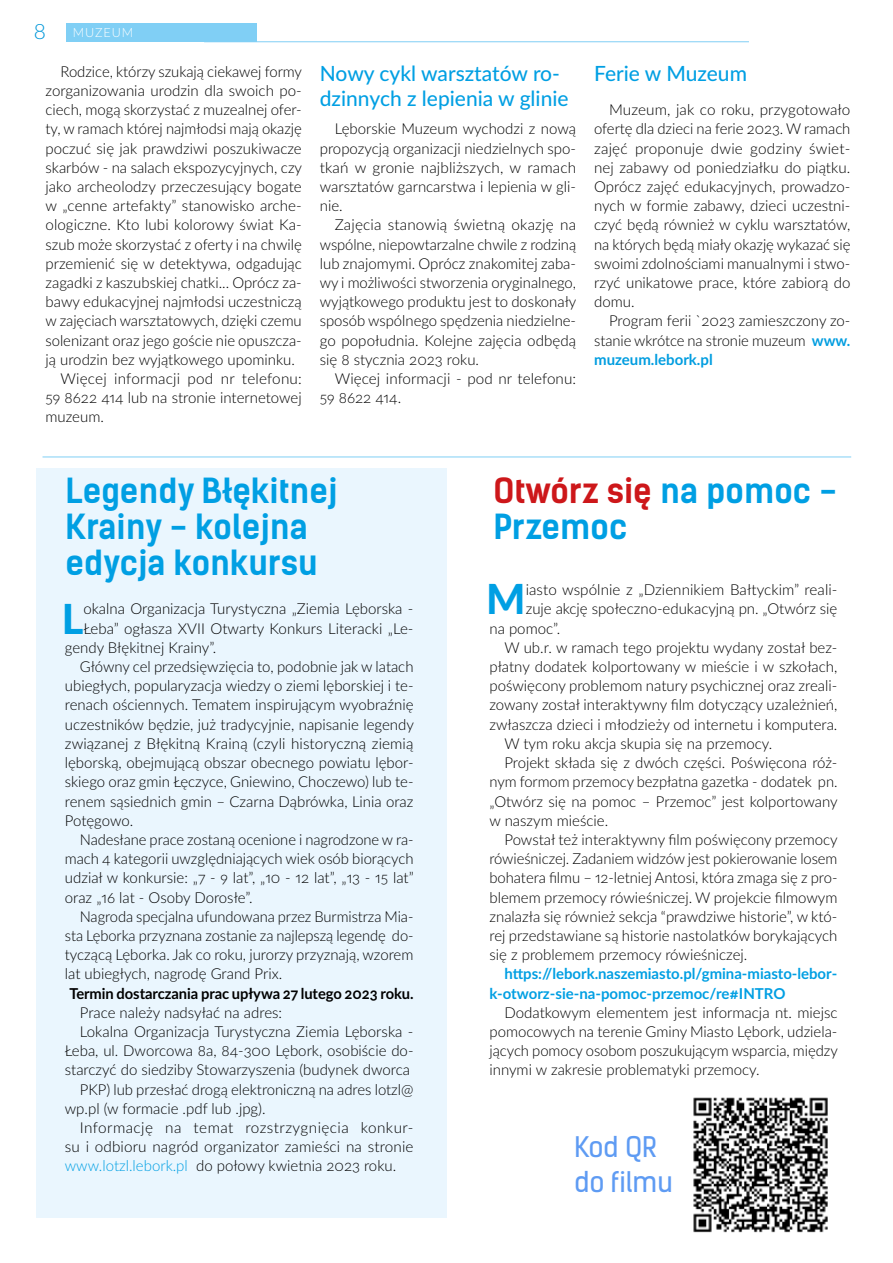
<style>
.page{position:relative;width:893px;height:1263px;background:#fff}
.page>*{position:absolute;margin:0;border:0;box-sizing:border-box;transform-origin:0 0}
.t1{font:800 41.4px "Lato";color:#009fe3}
.t2{font:700 33px/36px "Kelson Sans";color:#009fe3}
.t3{font:27px/34.5px "Kelson Sans";color:#5e9bf3}
.t4{font:500 21px/25.5px "Lato";color:#009fe3}
.t5{font:300 21px "Lato";color:#0097d9}
.t6{font:300 15px/19.2px "Lato";color:#000;text-align:justify}
.t7{font:700 15px/19.2px "Lato";color:#009fe3}
.t8{font:700 15px "Lato";letter-spacing:-.005em;color:#000}
.t9{font:300 15px "Lato";letter-spacing:.03em;color:#000}
.t10{font:300 12.6px "Lato";letter-spacing:.07em;color:#fff}
.s1{font-weight:700;color:#009de0}
.s2{color:#cd171a}
.s3{color:#009fe3}
</style>
<div class="page">
<div style="left:67px;top:23px;width:190px;height:19px;background:#80cff5"></div>
<hr style="left:204px;top:41px;width:545px;height:1px;background:#80cff5">
<hr style="left:43px;top:457px;width:808px;height:1px;background:#80cff5">
<div style="left:36px;top:468px;width:410px;height:749px;background:#eaf6fe"></div>
<img style="left:693px;top:1097px;width:135px;height:136px">
<h3 class="t5" style="left:34px;top:17px;width:14px">8</h3>
<p class="t10" style="left:73px;top:24px;width:62px">MUZEUM</p>
<p class="t6" style="left:60px;top:61px;width:243px">Rodzice, którzy szukają ciekawej formy</p>
<p class="t6" style="left:45px;top:80px;width:258px">zorganizowania urodzin dla swoich po-</p>
<p class="t6" style="left:45px;top:100px;width:258px">ciech, mogą skorzystać z muzealnej ofer-</p>
<p class="t6" style="left:45px;top:119px;width:258px">ty, w ramach której najmłodsi mają okazję</p>
<p class="t6" style="left:45px;top:138px;width:258px">poczuć się jak prawdziwi poszukiwacze</p>
<p class="t6" style="left:45px;top:157px;width:258px">skarbów - na salach ekspozycyjnych, czy</p>
<p class="t6" style="left:45px;top:176px;width:258px">jako archeolodzy przeczesujący bogate</p>
<p class="t6" style="left:45px;top:196px;width:258px">w „cenne artefakty” stanowisko arche-</p>
<p class="t6" style="left:45px;top:215px;width:258px">ologiczne. Kto lubi kolorowy świat Ka-</p>
<p class="t6" style="left:45px;top:234px;width:258px">szub może skorzystać z oferty i na chwilę</p>
<p class="t6" style="left:45px;top:253px;width:258px">przemienić się w detektywa, odgadując</p>
<p class="t6" style="left:45px;top:272px;width:258px">zagadki z kaszubskiej chatki... Oprócz za-</p>
<p class="t6" style="left:45px;top:292px;width:258px">bawy edukacyjnej najmłodsi uczestniczą</p>
<p class="t6" style="left:45px;top:311px;width:258px">w zajęciach warsztatowych, dzięki czemu</p>
<p class="t6" style="left:45px;top:330px;width:258px">solenizant oraz jego goście nie opuszcza-</p>
<p class="t6" style="left:45px;top:349px;width:251px">ją urodzin bez wyjątkowego upominku.</p>
<p class="t6" style="left:60px;top:368px;width:243px">Więcej informacji pod nr telefonu:</p>
<p class="t6" style="left:45px;top:388px;width:258px">59 8622 414 lub na stronie internetowej</p>
<p class="t6" style="left:45px;top:407px;width:60px">muzeum.</p>
<h3 class="t4" style="left:320px;top:59px;width:250px">Nowy cykl warsztatów ro&shy;dzinnych z lepienia w glinie</h3>
<p class="t6" style="left:320px;top:119px;width:258px;text-indent:15px">Lęborskie Muzeum wychodzi z nową propozycją organizacji niedzielnych spo&shy;tkań w gronie najbliższych, w ramach warsztatów garncarstwa i lepienia w gli&shy;nie.</p>
<p class="t6" style="left:320px;top:215px;width:258px;text-indent:15px">Zajęcia stanowią świetną okazję na wspólne, niepowtarzalne chwile z rodziną lub znajomymi. Oprócz znakomitej zaba&shy;wy i możliwości stworzenia oryginalnego, wyjątkowego produktu jest to doskonały sposób wspólnego spędzenia niedzielne&shy;go popołudnia. Kolejne zajęcia odbędą się 8 stycznia 2023 roku.</p>
<p class="t6" style="left:320px;top:368px;width:258px;text-indent:15px">Więcej informacji - pod nr telefonu:<br>59 8622 414.</p>
<h3 class="t4" style="left:594px;top:59px;width:154px">Ferie w Muzeum</h3>
<p class="t6" style="left:594px;top:100px;width:258px;text-indent:15px">Muzeum, jak co roku, przygotowało ofertę dla dzieci na ferie 2023. W ramach zajęć proponuje dwie godziny świet&shy;nej zabawy od poniedziałku do piątku.<br>Oprócz zajęć edukacyjnych, prowadzo&shy;nych w formie zabawy, dzieci uczestni&shy;czyć będą również w cyklu warsztatów, na których będą miały okazję wykazać się swoimi zdolnościami manualnymi i stwo&shy;rzyć unikatowe prace, które zabiorą do domu.</p>
<p class="t6" style="left:594px;top:311px;width:258px;text-indent:15px">Program ferii `2023 zamieszczony zo&shy;stanie wkrótce na stronie muzeum <span class="s1">www. muzeum.lebork.pl</span></p>
<h2 class="t2" style="left:66px;top:473px;width:274px">Legendy Błękitnej<br>Krainy - kolejna edycja konkursu</h2>
<h2 class="t2" style="left:493px;top:473px;width:345px"><span class="s2">Otwórz się</span> na pomoc -<br>Przemoc</h2>
<h1 class="t1" style="left:62px;top:588px;width:23px">L</h1>
<p class="t6" style="left:83px;top:599px;width:332px">okalna Organizacja Turystyczna „Ziemia Lęborska -</p>
<h1 class="t1" style="left:486px;top:569px;width:41px">M</h1>
<p class="t6" style="left:526px;top:580px;width:313px">iasto wspólnie z „Dziennikiem Bałtyckim” reali-</p>
<p class="t6" style="left:526px;top:599px;width:313px">zuje akcję społeczno-edukacyjną pn. „Otwórz się</p>
<p class="t6" style="left:489px;top:618px;width:72px">na pomoc”.</p>
<p class="t6" style="left:504px;top:637px;width:334px">W ub.r. w ramach tego projektu wydany został bez-</p>
<p class="t6" style="left:489px;top:656px;width:349px">płatny dodatek kolportowany w mieście i w szkołach,</p>
<p class="t6" style="left:489px;top:676px;width:349px">poświęcony problemom natury psychicznej oraz zreali-</p>
<p class="t6" style="left:489px;top:695px;width:349px">zowany został interaktywny film dotyczący uzależnień,</p>
<p class="t6" style="left:489px;top:714px;width:349px">zwłaszcza dzieci i młodzieży od internetu i komputera.</p>
<p class="t6" style="left:504px;top:733px;width:269px">W tym roku akcja skupia się na przemocy.</p>
<p class="t6" style="left:504px;top:752px;width:334px">Projekt składa się z dwóch części. Poświęcona róż-</p>
<p class="t6" style="left:489px;top:772px;width:350px">nym formom przemocy bezpłatna gazetka - dodatek pn.</p>
<p class="t6" style="left:489px;top:791px;width:350px">„Otwórz się na pomoc – Przemoc” jest kolportowany</p>
<p class="t6" style="left:489px;top:810px;width:120px">w naszym mieście.</p>
<p class="t6" style="left:504px;top:829px;width:335px">Powstał też interaktywny film poświęcony przemocy</p>
<p class="t6" style="left:489px;top:848px;width:350px">rówieśniczej. Zadaniem widzów jest pokierowanie losem</p>
<p class="t6" style="left:489px;top:868px;width:350px">bohatera filmu – 12-letniej Antosi, która zmaga się z pro-</p>
<p class="t6" style="left:489px;top:887px;width:349px">blemem przemocy rówieśniczej. W projekcie filmowym</p>
<p class="t6" style="left:489px;top:906px;width:349px">znalazła się również sekcja “prawdziwe historie”, w któ-</p>
<p class="t6" style="left:489px;top:925px;width:349px">rej przedstawiane są historie nastolatków borykających</p>
<p class="t6" style="left:489px;top:944px;width:259px">się z problemem przemocy rówieśniczej.</p>
<p class="t7" style="left:489px;top:963px;width:350px;text-indent:15px">https://lebork.naszemiasto.pl/gmina-miasto-lebor&shy;k-otworz-sie-na-pomoc-przemoc/re#INTRO</p>
<p class="t6" style="left:489px;top:1002px;width:350px;text-indent:15px">Dodatkowym elementem jest informacja nt. miejsc pomocowych na terenie Gminy Miasto Lębork, udziela&shy;jących pomocy osobom poszukującym wsparcia, między innymi w zakresie problematyki przemocy.</p>
<p class="t6" style="left:83px;top:618px;width:332px">Łeba” ogłasza XVII Otwarty Konkurs Literacki „Le-</p>
<p class="t6" style="left:65px;top:637px;width:153px">gendy Błękitnej Krainy”.</p>
<p class="t6" style="left:80px;top:656px;width:335px">Główny cel przedsięwzięcia to, podobnie jak w latach</p>
<p class="t6" style="left:65px;top:676px;width:350px">ubiegłych, popularyzacja wiedzy o ziemi lęborskiej i te-</p>
<p class="t6" style="left:65px;top:695px;width:350px">renach ościennych. Tematem inspirującym wyobraźnię</p>
<p class="t6" style="left:65px;top:714px;width:351px">uczestników będzie, już tradycyjnie, napisanie legendy</p>
<p class="t6" style="left:65px;top:733px;width:350px">związanej z Błękitną Krainą (czyli historyczną ziemią</p>
<p class="t6" style="left:65px;top:752px;width:350px">lęborską, obejmującą obszar obecnego powiatu lębor-</p>
<p class="t6" style="left:65px;top:772px;width:350px">skiego oraz gmin Łęczyce, Gniewino, Choczewo) lub te-</p>
<p class="t6" style="left:65px;top:791px;width:350px">renem sąsiednich gmin – Czarna Dąbrówka, Linia oraz</p>
<p class="t6" style="left:65px;top:810px;width:70px">Potęgowo.</p>
<p class="t6" style="left:80px;top:829px;width:335px">Nadesłane prace zostaną ocenione i nagrodzone w ra-</p>
<p class="t6" style="left:65px;top:848px;width:350px">mach 4 kategorii uwzględniających wiek osób biorących</p>
<p class="t6" style="left:65px;top:868px;width:350px">udział w konkursie: „7 - 9 lat”, „10 - 12 lat”, „13 - 15 lat”</p>
<p class="t6" style="left:65px;top:887px;width:189px">oraz „16 lat - Osoby Dorosłe”.</p>
<p class="t6" style="left:80px;top:906px;width:335px">Nagroda specjalna ufundowana przez Burmistrza Mia-</p>
<p class="t6" style="left:65px;top:925px;width:350px">sta Lęborka przyznana zostanie za najlepszą legendę do-</p>
<p class="t6" style="left:65px;top:944px;width:350px">tyczącą Lęborka. Jak co roku, jurorzy przyznają, wzorem</p>
<p class="t6" style="left:65px;top:964px;width:219px">lat ubiegłych, nagrodę Grand Prix.</p>
<p class="t8" style="left:69px;top:982px;width:346px">Termin dostarczania prac upływa 27 lutego 2023 roku.</p>
<p class="t6" style="left:80px;top:1002px;width:204px">Prace należy nadsyłać na adres:</p>
<p class="t6" style="left:80px;top:1021px;width:335px">Lokalna Organizacja Turystyczna Ziemia Lęborska -</p>
<p class="t6" style="left:65px;top:1040px;width:350px">Łeba, ul. Dworcowa 8a, 84-300 Lębork, osobiście do-</p>
<p class="t6" style="left:65px;top:1060px;width:347px">starczyć do siedziby Stowarzyszenia (budynek dworca</p>
<p class="t6" style="left:80px;top:1079px;width:335px">PKP) lub przesłać drogą elektroniczną na adres lotzl@</p>
<p class="t6" style="left:65px;top:1098px;width:202px">wp.pl (w formacie .pdf lub .jpg).</p>
<p class="t9" style="left:80px;top:1117px;width:335px">Informację na temat rozstrzygnięcia konkur-</p>
<p class="t6" style="left:65px;top:1136px;width:350px">su i odbioru nagród organizator zamieści na stronie</p>
<p class="t6" style="left:65px;top:1156px;width:333px"><span class="s3">www.lotzl.lebork.pl</span> do połowy kwietnia 2023 roku.</p>
<h3 class="t3" style="left:575px;top:1130px;width:100px">Kod QR do filmu</h3>
</div>
